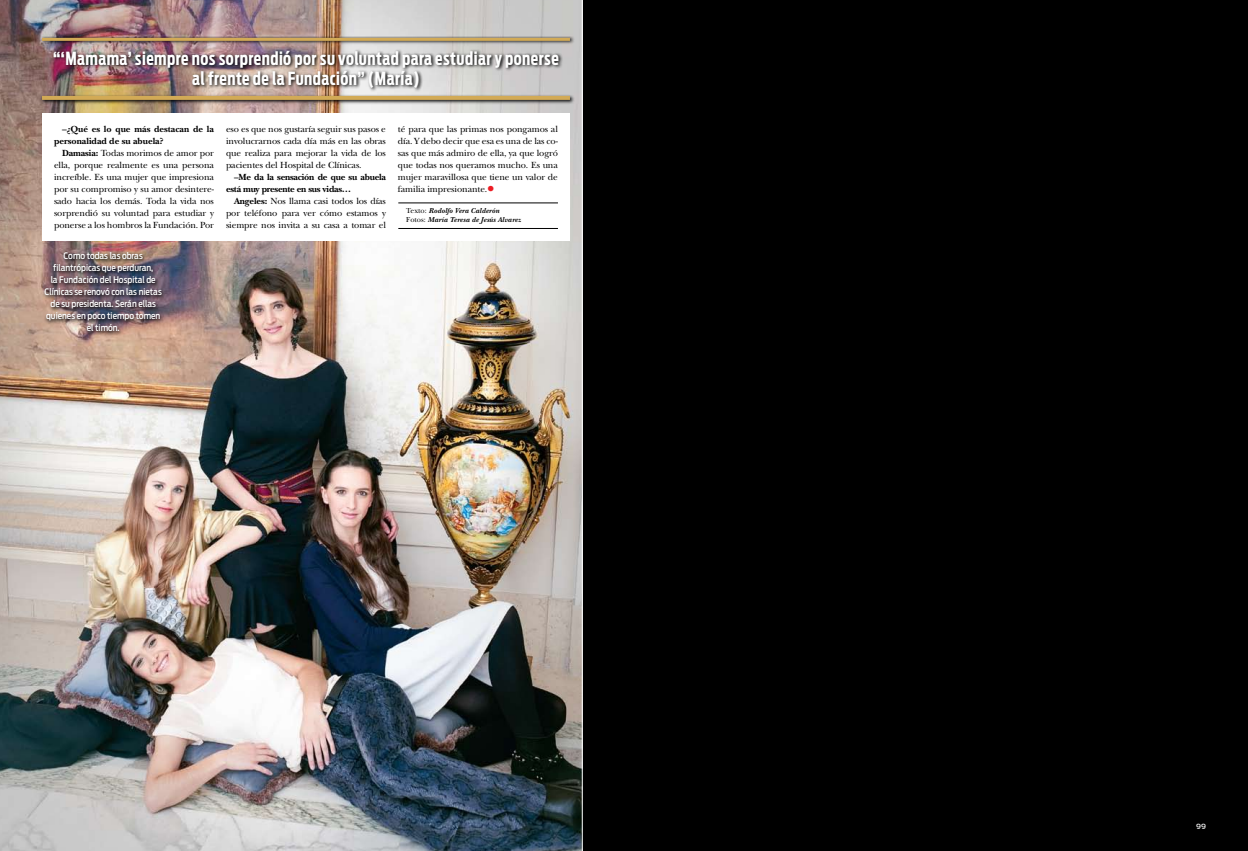
<style>
.page{position:relative;width:1248px;height:851px;background:#fff}
.page>*{position:absolute;margin:0;border:0;box-sizing:border-box;transform-origin:0 0}
.t1{font:700 18px/20px "Antenna Narrow";letter-spacing:.025em;color:#fff;text-align:center}
.t2{font:9.3px/12px "New Baskerville ITC Std";letter-spacing:-.01em;color:#000;text-align:justify}
.t3{font:700 9.3px/12px "New Baskerville ITC Std";letter-spacing:-.025em;color:#000}
.t4{font:700 9.3px/12px "New Baskerville ITC Std";color:#000}
.t5{font:500 9px/12px "Antenna Cond";color:#fff;text-align:center}
.t6{font:italic 700 7.5px/9.3px "New Baskerville ITC Std";color:#000}
.t7{font:500 7px "Antenna";color:#fff}
.s1{font-weight:700}
.s2{font-size:16px;color:#ed1c24}
.s3{font-weight:400;font-style:normal}
</style>
<div class="page">
<div style="left:0;top:0;width:624px;height:850px;background:#000"></div>
<div style="left:624px;top:0;width:623px;height:850px;background:#000"></div>
<img style="left:0;top:0;width:582px;height:850px">
<img style="left:43px;top:250px;width:141px;height:108px">
<img style="left:40px;top:36px;width:543px;height:83px">
<hr style="left:42px;top:38px;width:528px;height:3px;background:#d2aa56">
<svg style="left:42px;top:96px;width:528px;height:4px;background:#cda654"></svg>
<div style="left:42px;top:113px;width:528px;height:127px;background:#fff"></div>
<hr style="left:398px;top:203px;width:160px;height:1px;background:#000">
<hr style="left:398px;top:228px;width:160px;height:1px;background:#000">
<h1 class="t1" style="left:53px;top:48px;width:507px">“‘Mamama’ siempre nos sorprendió por su voluntad para estudiar y ponerse al frente de la Fundación” (María)</h1>
<p class="t4" style="left:54px;top:123px;width:161px;text-indent:8px">–¿Qué es lo que más destacan de la personalidad de su abuela?</p>
<p class="t2" style="left:54px;top:147px;width:161px;text-indent:8px"><span class="s1">Damasia:</span> Todas morimos de amor por ella, porque realmente es una persona increíble. Es una mujer que impresiona por su compromiso y su amor desintere&shy;sado hacia los demás. Toda la vida nos sorprendió su voluntad para estudiar y ponerse a los hombros la Fundación. Por</p>
<p class="t2" style="left:398px;top:123px;width:161px">té para que las primas nos pongamos al día. Y debo decir que esa es una de las co&shy;sas que más admiro de ella, ya que logró que todas nos queramos mucho. Es una mujer maravillosa que tiene un valor de familia impresionante.<span class="s2">•</span></p>
<p class="t6" style="left:406px;top:206px;width:116px"><span class="s3">Texto:</span> Rodolfo Vera Calderón<br><span class="s3">Fotos:</span> María Teresa de Jesús Alvarez</p>
<p class="t2" style="left:226px;top:123px;width:161px">eso es que nos gustaría seguir sus pasos e involucrarnos cada día más en las obras que realiza para mejorar la vida de los pacientes del Hospital de Clínicas.</p>
<p class="t3" style="left:226px;top:171px;width:161px;text-indent:8px">–Me da la sensación de que su abuela está muy presente en sus vidas…</p>
<p class="t2" style="left:226px;top:195px;width:161px;text-indent:8px"><span class="s1">Angeles:</span> Nos llama casi todos los días por teléfono para ver cómo estamos y siempre nos invita a su casa a tomar el</p>
<p class="t5" style="left:45px;top:250px;width:119px">Como todas las obras filantrópicas que perduran,<br>la Fundación del Hospital de<br>Clínicas se renovó con las nietas de su presidenta. Serán ellas quienes en poco tiempo tomen el timón.</p>
<p class="t7" style="left:1195px;top:821px;width:11px">99</p>
</div>
